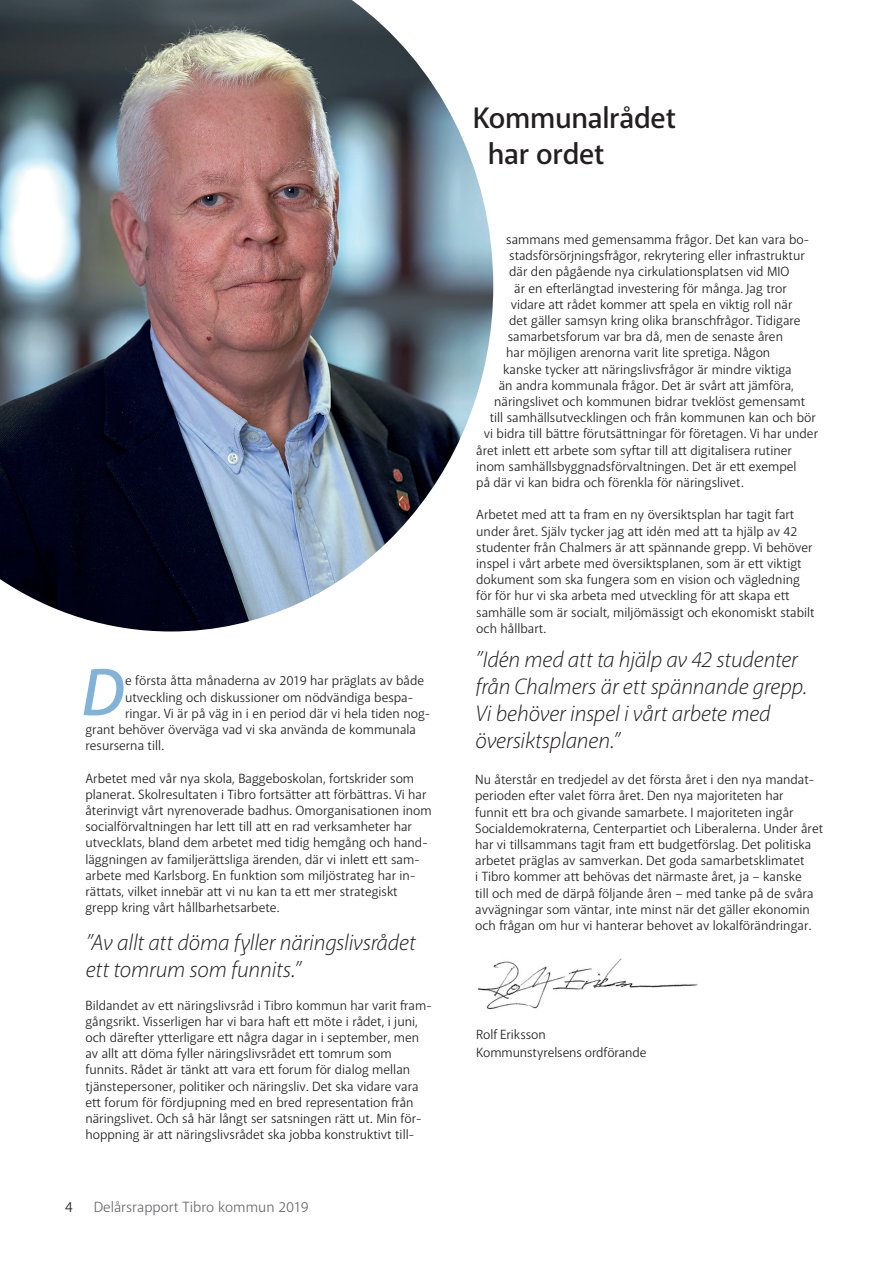
<style>
.page{position:relative;width:893px;height:1263px;background:#fff}
.page>*{position:absolute;margin:0;border:0;box-sizing:border-box;transform-origin:0 0}
.Brödtext_9_12{font:italic 600 67.65px "Akagi Pro";color:#81b3d8}
.Huvudrubrik{font:600 30px/36px "Akagi Pro";letter-spacing:-.01em;color:#231f20}
.Huvudrubrik-2{font:italic 300 22.5px/27px "Akagi Pro";letter-spacing:-.01em;color:#231f20}
.t1{font:15px "Akagi Pro";color:#6c6d70}
.t2{font:15px "Akagi Pro";color:#231f20}
.Brödtext_9_12-2{font:13.5px/16.2px "Akagi Pro";color:#231f20}
</style>
<div class="page">
<img style="left:0;top:0;width:493px;height:631px">
<img style="left:477px;top:958px;width:221px;height:52px">
<p class="Brödtext_9_12" style="left:81px;top:651px;width:45px">D</p>
<p class="Brödtext_9_12-2" style="left:125px;top:673px;width:301px">e första åtta månaderna av 2019 har präglats av både</p>
<p class="Brödtext_9_12-2" style="left:125px;top:689px;width:290px">utveckling och diskussioner om nödvändiga bespa-</p>
<p class="Brödtext_9_12-2" style="left:125px;top:705px;width:307px">ringar. Vi är på väg in i en period där vi hela tiden nog-</p>
<p class="Brödtext_9_12-2" style="left:85px;top:722px;width:332px">grant behöver överväga vad vi ska använda de kommunala</p>
<p class="Brödtext_9_12-2" style="left:85px;top:738px;width:80px">resurserna till.</p>
<p class="Brödtext_9_12-2" style="left:85px;top:770px;width:348px">Arbetet med vår nya skola, Baggeboskolan, fortskrider som planerat. Skolresultaten i Tibro fortsätter att förbättras. Vi har återinvigt vårt nyrenoverade badhus. Omorganisationen inom socialförvaltningen har lett till att en rad verksamheter har utvecklats, bland dem arbetet med tidig hemgång och hand&shy;läggningen av familjerättsliga ärenden, där vi inlett ett sam&shy;arbete med Karlsborg. En funktion som miljöstrateg har in&shy;rättats, vilket innebär att vi nu kan ta ett mer strategiskt grepp kring vårt hållbarhetsarbete.</p>
<p class="Huvudrubrik-2" style="left:85px;top:929px;width:332px">”Av allt att döma fyller näringslivsrådet ett tomrum som funnits.”</p>
<p class="Brödtext_9_12-2" style="left:85px;top:997px;width:348px">Bildandet av ett näringslivsråd i Tibro kommun har varit fram&shy;gångsrikt. Visserligen har vi bara haft ett möte i rådet, i juni, och därefter ytterligare ett några dagar in i september, men av allt att döma fyller näringslivsrådet ett tomrum som funnits. Rådet är tänkt att vara ett forum för dialog mellan tjänstepersoner, politiker och näringsliv. Det ska vidare vara ett forum för fördjupning med en bred representation från näringslivet. Och så här långt ser satsningen rätt ut. Min för&shy;hoppning är att näringslivsrådet ska jobba konstruktivt till-</p>
<p class="t2" style="left:65px;top:1197px;width:9px">4</p>
<p class="t1" style="left:94px;top:1197px;width:217px">Delårsrapport Tibro kommun 2019</p>
<p class="Huvudrubrik" style="left:488px;top:101px;width:190px;text-indent:-15px">Kommunalrådet har ordet</p>
<p class="Brödtext_9_12-2" style="left:506px;top:232px;width:304px">sammans med gemensamma frågor. Det kan vara bo-</p>
<p class="Brödtext_9_12-2" style="left:509px;top:248px;width:297px">stadsförsörjningsfrågor, rekrytering eller infrastruktur</p>
<p class="Brödtext_9_12-2" style="left:509px;top:264px;width:282px">där den pågående nya cirkulationsplatsen vid MIO</p>
<p class="Brödtext_9_12-2" style="left:514px;top:280px;width:274px">är en efterlängtad investering för många. Jag tror</p>
<p class="Brödtext_9_12-2" style="left:511px;top:296px;width:283px">vidare att rådet kommer att spela en viktig roll när</p>
<p class="Brödtext_9_12-2" style="left:509px;top:313px;width:293px">det gäller samsyn kring olika branschfrågor. Tidigare</p>
<p class="Brödtext_9_12-2" style="left:508px;top:329px;width:277px">samarbetsforum var bra då, men de senaste åren</p>
<p class="Brödtext_9_12-2" style="left:506px;top:345px;width:266px">har möjligen arenorna varit lite spretiga. Någon</p>
<p class="Brödtext_9_12-2" style="left:503px;top:361px;width:290px">kanske tycker att näringslivsfrågor är mindre viktiga</p>
<p class="Brödtext_9_12-2" style="left:499px;top:377px;width:297px">än andra kommunala frågor. Det är svårt att jämföra,</p>
<p class="Brödtext_9_12-2" style="left:494px;top:394px;width:312px">näringslivet och kommunen bidrar tveklöst gemensamt</p>
<p class="Brödtext_9_12-2" style="left:490px;top:410px;width:327px">till samhällsutvecklingen och från kommunen kan och bör</p>
<p class="Brödtext_9_12-2" style="left:484px;top:426px;width:336px">vi bidra till bättre förutsättningar för företagen. Vi har under</p>
<p class="Brödtext_9_12-2" style="left:476px;top:442px;width:317px">året inlett ett arbete som syftar till att digitalisera rutiner</p>
<p class="Brödtext_9_12-2" style="left:476px;top:458px;width:322px">inom samhällsbyggnadsförvaltningen. Det är ett exempel</p>
<p class="Brödtext_9_12-2" style="left:476px;top:475px;width:269px">på där vi kan bidra och förenkla för näringslivet.</p>
<p class="Brödtext_9_12-2" style="left:476px;top:507px;width:340px">Arbetet med att ta fram en ny översiktsplan har tagit fart under året. Själv tycker jag att idén med att ta hjälp av 42 studenter från Chalmers är att spännande grepp. Vi behöver inspel i vårt arbete med översiktsplanen, som är ett viktigt dokument som ska fungera som en vision och vägledning för för hur vi ska arbeta med utveckling för att skapa ett samhälle som är socialt, miljömässigt och ekonomiskt stabilt och hållbart.</p>
<p class="Huvudrubrik-2" style="left:475px;top:646px;width:333px">”Idén med att ta hjälp av 42 studenter från Chalmers är ett spännande grepp.<br>Vi behöver inspel i vårt arbete med översiktsplanen.”</p>
<p class="Brödtext_9_12-2" style="left:475px;top:772px;width:349px">Nu återstår en tredjedel av det första året i den nya mandat&shy;perioden efter valet förra året. Den nya majoriteten har<br>funnit ett bra och givande samarbete. I majoriteten ingår Socialdemokraterna, Centerpartiet och Liberalerna. Under året har vi tillsammans tagit fram ett budgetförslag. Det politiska arbetet präglas av samverkan. Det goda samarbetsklimatet<br>i Tibro kommer att behövas det närmaste året, ja – kanske<br>till och med de därpå följande åren – med tanke på de svåra avvägningar som väntar, inte minst när det gäller ekonomin och frågan om hur vi hanterar behovet av lokalförändringar.</p>
<p class="Brödtext_9_12-2" style="left:476px;top:1026px;width:71px">Rolf Eriksson</p>
<p class="Brödtext_9_12-2" style="left:476px;top:1044px;width:172px">Kommunstyrelsens ordförande</p>
</div>
